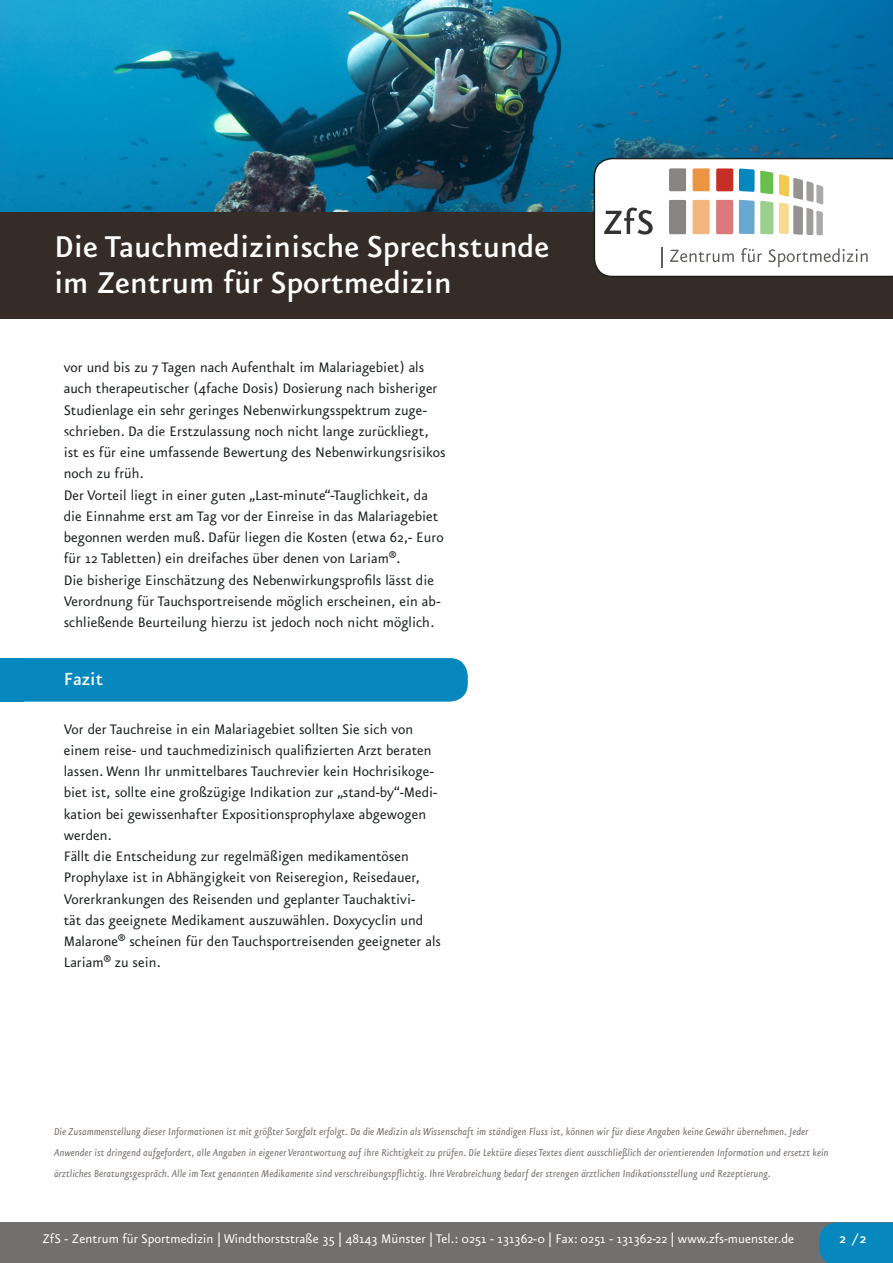
<style>
.page{position:relative;width:893px;height:1263px;background:#fff}
.page>*{position:absolute;margin:0;border:0;box-sizing:border-box;transform-origin:0 0}
.t1{font:500 36px "Eureka Sans";color:#fff}
.t2{font:500 21px "Eureka Sans";color:#fff}
.t3{font:16.5px/21.3px "Eureka Sans";color:#181e1a}
.t4{font:500 16.5px "Eureka Sans";color:#fff}
.t5{font:15px "Eureka Sans";color:#fff}
.t6{font:italic 12px/21px "Eureka Sans";color:#726d6a}
</style>
<div class="page">
<img style="left:0;top:0;width:892px;height:213px">
<div style="left:4px;top:658px;width:464px;height:44px;background:#0688be;border-radius:18px"></div>
<div style="left:0;top:658px;width:23px;height:44px;background:#0688be"></div>
<div style="left:0;top:1222px;width:893px;height:41px;background:#72706e"></div>
<div style="left:819px;top:1222px;width:74px;height:41px;background:#0688be"></div>
<div style="left:0;top:213px;width:893px;height:106px;background:#362c27"></div>
<svg style="left:594px;top:158px;width:299px;height:119px"></svg>
<div style="left:669px;top:200px;width:17px;height:34px;background:#878684"></div>
<div style="left:669px;top:168px;width:17px;height:23px;background:#878684"></div>
<div style="left:693px;top:168px;width:17px;height:23px;background:#eb9545"></div>
<p class="t1" style="left:54px;top:229px;width:497px">Die Tauchmedizinische Sprechstunde</p>
<p class="t1" style="left:54px;top:265px;width:399px">im Zentrum für Sportmedizin</p>
<p class="t3" style="left:64px;top:357px;width:383px">vor und bis zu 7 Tagen nach Aufenthalt im Malariagebiet) als auch therapeutischer (4fache Dosis) Dosierung nach bisheriger Studienlage ein sehr geringes Nebenwirkungsspektrum zuge&shy;schrieben. Da die Erstzulassung noch nicht lange zurückliegt, ist es für eine umfassende Bewertung des Nebenwirkungsrisikos noch zu früh.</p>
<p class="t3" style="left:64px;top:485px;width:381px">Der Vorteil liegt in einer guten „Last-minute“-Tauglichkeit, da die Einnahme erst am Tag vor der Einreise in das Malariagebiet begonnen werden muß. Dafür liegen die Kosten (etwa 62,- Euro für 12 Tabletten) ein dreifaches über denen von Lariam®.</p>
<p class="t3" style="left:64px;top:570px;width:378px">Die bisherige Einschätzung des Nebenwirkungsprofils lässt die<br>Verordnung für Tauchsportreisende möglich erscheinen, ein ab&shy;schließende Beurteilung hierzu ist jedoch noch nicht möglich.</p>
<p class="t2" style="left:64px;top:669px;width:41px">Fazit</p>
<p class="t3" style="left:64px;top:719px;width:375px">Vor der Tauchreise in ein Malariagebiet sollten Sie sich von einem reise- und tauchmedizinisch qualifizierten Arzt beraten lassen. Wenn Ihr unmittelbares Tauchrevier kein Hochrisikoge&shy;biet ist, sollte eine großzügige Indikation zur „stand-by“-Medi&shy;kation bei gewissenhafter Expositionsprophylaxe abgewogen werden.</p>
<p class="t3" style="left:64px;top:846px;width:379px">Fällt die Entscheidung zur regelmäßigen medikamentösen Prophylaxe ist in Abhängigkeit von Reiseregion, Reisedauer, Vorerkrankungen des Reisenden und geplanter Tauchaktivi-<br>tät das geeignete Medikament auszuwählen. Doxycyclin und Malarone® scheinen für den Tauchsportreisenden geeigneter als Lariam® zu sein.</p>
<p class="t6" style="left:54px;top:1121px;width:776px">Die Zusammenstellung dieser Informationen ist mit größter Sorgfalt erfolgt. Da die Medizin als Wissenschaft im ständigen Fluss ist, können wir für diese Angaben keine Gewähr übernehmen. Jeder<br>Anwender ist dringend aufgefordert, alle Angaben in eigener Verantwortung auf ihre Richtigkeit zu prüfen. Die Lektüre dieses Textes dient ausschließlich der orientierenden Information und ersetzt kein ärztliches Beratungsgespräch. Alle im Text genannten Medikamente sind verschreibungspflichtig. Ihre Verabreichung bedarf der strengen ärztlichen Indikationsstellung und Rezeptierung.</p>
<p class="t5" style="left:43px;top:1231px;width:753px">ZfS - Zentrum für Sportmedizin | Windthorststraße 35 | 48143 Münster | Tel.: 0251 - 131362-0 | Fax: 0251 - 131362-22 | www.zfs-muenster.de</p>
<p class="t4" style="left:839px;top:1230px;width:29px">2 /2</p>
</div>
